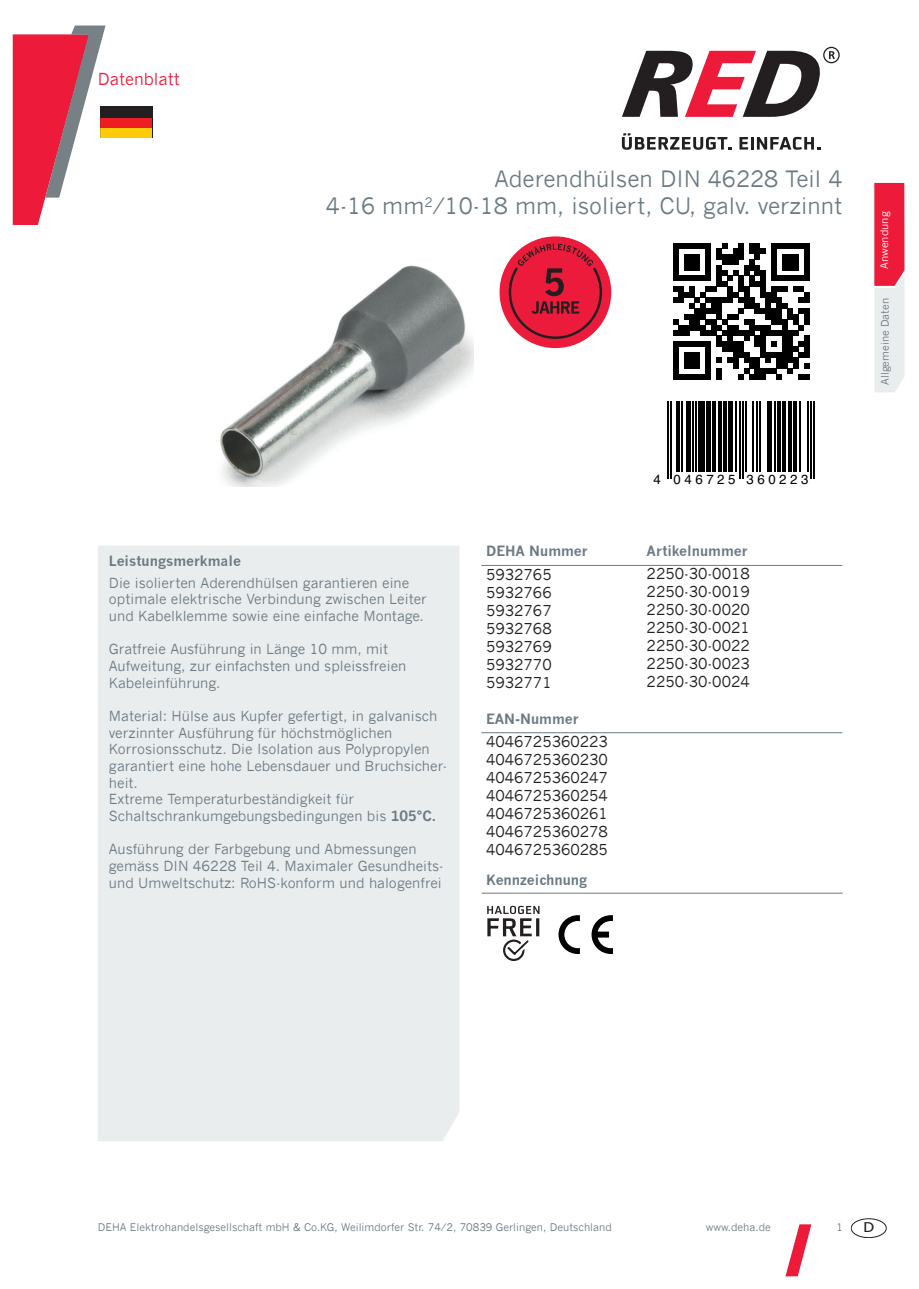
<style>
.page{position:relative;width:919px;height:1289px;background:#fff}
.page>*{position:absolute;margin:0;border:0;box-sizing:border-box;transform-origin:0 0}
.t1{font:22.5px/27px "News Gothic";color:#6b7a83;text-align:right}
.t2{font:16.5px "News Gothic";color:#ed1a3a}
.t3{font:15px/18px "News Gothic";color:#231f20;text-align:justify}
.t4{font:13.8px/16.6px "News Gothic";color:#6b7a83}
.t5{font:700 13.8px "News Gothic";color:#6b7a83}
.t6{font:13.5px "Tahoma";color:#231f20;scale:1.17 1}
.t7{font:13.2px "Helvetica";letter-spacing:.27em;color:#000}
.t8{font:10.5px "News Gothic";color:#6b7a83}
.t9{font:10.5px "News Gothic";color:#fff}
.s1{font-weight:700}
</style>
<div class="page">
<svg style="left:622px;top:133px;width:109px;height:17px"></svg>
<svg style="left:739px;top:137px;width:81px;height:13px"></svg>
<svg style="left:622px;top:47px;width:217px;height:70px"></svg>
<img style="left:220px;top:265px;width:253px;height:221px">
<svg style="left:673px;top:243px;width:136px;height:136px"></svg>
<hr style="left:667px;top:401px;width:1px;height:77px;background:#000">
<hr style="left:670px;top:401px;width:2px;height:77px;background:#000">
<hr style="left:676px;top:401px;width:3px;height:70px;background:#000">
<hr style="left:681px;top:401px;width:1px;height:70px;background:#000">
<hr style="left:686px;top:401px;width:4px;height:70px;background:#000">
<hr style="left:692px;top:401px;width:1px;height:70px;background:#000">
<hr style="left:695px;top:401px;width:1px;height:70px;background:#000">
<div style="left:698px;top:401px;width:6px;height:70px;background:#000"></div>
<hr style="left:706px;top:401px;width:4px;height:70px;background:#000">
<hr style="left:712px;top:401px;width:3px;height:70px;background:#000">
<hr style="left:718px;top:401px;width:3px;height:70px;background:#000">
<hr style="left:723px;top:401px;width:3px;height:70px;background:#000">
<div style="left:727px;top:401px;width:5px;height:70px;background:#000"></div>
<hr style="left:735px;top:401px;width:2px;height:70px;background:#000">
<hr style="left:738px;top:401px;width:2px;height:77px;background:#000">
<hr style="left:741px;top:401px;width:2px;height:77px;background:#000">
<hr style="left:744px;top:401px;width:2px;height:70px;background:#000">
<hr style="left:752px;top:401px;width:2px;height:70px;background:#000">
<hr style="left:755px;top:401px;width:2px;height:70px;background:#000">
<hr style="left:758px;top:401px;width:2px;height:70px;background:#000">
<div style="left:766px;top:401px;width:5px;height:70px;background:#000"></div>
<hr style="left:774px;top:401px;width:2px;height:70px;background:#000">
<hr style="left:777px;top:401px;width:3px;height:70px;background:#000">
<hr style="left:782px;top:401px;width:3px;height:70px;background:#000">
<hr style="left:788px;top:401px;width:3px;height:70px;background:#000">
<hr style="left:793px;top:401px;width:3px;height:70px;background:#000">
<hr style="left:799px;top:401px;width:1px;height:70px;background:#000">
<hr style="left:807px;top:401px;width:1px;height:70px;background:#000">
<hr style="left:810px;top:401px;width:1px;height:77px;background:#000">
<hr style="left:813px;top:401px;width:1px;height:77px;background:#000">
<svg style="left:874px;top:183px;width:30px;height:209px;background:#ec8998"></svg>
<div style="left:98px;top:546px;width:361px;height:595px;background:#eaedee"></div>
<div style="left:109px;top:577px;width:340px;height:547px;background:#eaedee"></div>
<hr style="left:481px;top:565px;width:361px;height:1px;background:#6b7a83">
<hr style="left:481px;top:732px;width:361px;height:1px;background:#6b7a83">
<hr style="left:481px;top:892px;width:361px;height:1px;background:#6b7a83">
<svg style="left:785px;top:1224px;width:26px;height:52px"></svg>
<div style="left:503px;top:939px;width:21px;height:22px;border:2px solid #231f20;border-radius:50%"></div>
<svg style="left:487px;top:905px;width:52px;height:52px"></svg>
<svg style="left:591px;top:915px;width:22px;height:39px"></svg>
<svg style="left:558px;top:915px;width:22px;height:39px"></svg>
<hr style="left:153px;top:106px;width:1px;height:31px;background:#231f20">
<svg style="left:13px;top:25px;width:140px;height:200px"></svg>
<div style="left:851px;top:1218px;width:35px;height:19px;border:1px solid #231f20;border-radius:50%"></div>
<div style="left:499px;top:236px;width:112px;height:112px;background:#ec1b3b;border-radius:50%"></div>
<svg style="left:508px;top:244px;width:94px;height:95px"></svg>
<p class="t2" style="left:98px;top:69px;width:84px">Datenblatt</p>
<h1 class="t1" style="left:326px;top:165px;width:518px">Aderendhülsen DIN 46228 Teil 4<br>4-16 mm<sup>2</sup>/10-18 mm, isoliert, CU, galv. verzinnt</h1>
<p class="t7" style="left:653px;top:469px;width:156px">4 046725 360223</p>
<p class="t5" style="left:109px;top:552px;width:134px">Leistungsmerkmale</p>
<p class="t4" style="left:109px;top:574px;width:319px">Die isolierten Aderendhülsen garantieren eine optimale elektrische Verbindung zwischen Leiter und Kabelklemme sowie eine einfache Montage.</p>
<p class="t4" style="left:109px;top:641px;width:299px">Gratfreie Ausführung in Länge 10 mm, mit<br>Aufweitung, zur einfachsten und spleissfreien<br>Kabeleinführung.</p>
<p class="t4" style="left:109px;top:707px;width:339px">Material: Hülse aus Kupfer gefertigt, in galvanisch verzinnter Ausführung für höchstmöglichen Korrosionsschutz. Die Isolation aus Polypropylen garantiert eine hohe Lebensdauer und Bruchsicher&shy;heit.<br>Extreme Temperaturbeständigkeit für Schaltschrankumgebungsbedingungen bis <span class="s1">105°C.</span></p>
<p class="t4" style="left:109px;top:840px;width:336px">Ausführung der Farbgebung und Abmessungen gemäss DIN 46228 Teil 4. Maximaler Gesundheits&shy;und Umweltschutz: RoHS-konform und halogenfrei</p>
<p class="t5" style="left:486px;top:542px;width:103px">DEHA Nummer</p>
<p class="t3" style="left:486px;top:565px;width:67px">5932765<br>5932766<br>5932767<br>5932768<br>5932769<br>5932770<br>5932771</p>
<p class="t5" style="left:486px;top:710px;width:94px">EAN-Nummer</p>
<p class="t3" style="left:486px;top:732px;width:123px">4046725360223<br>4046725360230<br>4046725360247<br>4046725360254<br>4046725360261<br>4046725360278<br>4046725360285</p>
<p class="t5" style="left:486px;top:871px;width:102px">Kennzeichnung</p>
<p class="t5" style="left:646px;top:542px;width:102px">Artikelnummer</p>
<p class="t3" style="left:646px;top:564px;width:105px">2250-30-0018<br>2250-30-0019<br>2250-30-0020<br>2250-30-0021<br>2250-30-0022<br>2250-30-0023<br>2250-30-0024</p>
<p class="t9" style="left:878px;top:269px;width:59px;rotate:-90deg">Anwendung</p>
<p class="t8" style="left:878px;top:385px;width:89px;rotate:-90deg">Allgemeine Daten</p>
<p class="t8" style="left:98px;top:1220px;width:515px">DEHA Elektrohandelsgesellschaft mbH &amp; Co.KG, Weilimdorfer Str. 74/2, 70839 Gerlingen, Deutschland</p>
<p class="t8" style="left:705px;top:1220px;width:67px">www.deha.de</p>
<p class="t8" style="left:836px;top:1220px;width:8px">1</p>
<p class="t6" style="left:863px;top:1218px;width:11px">D</p>
</div>
